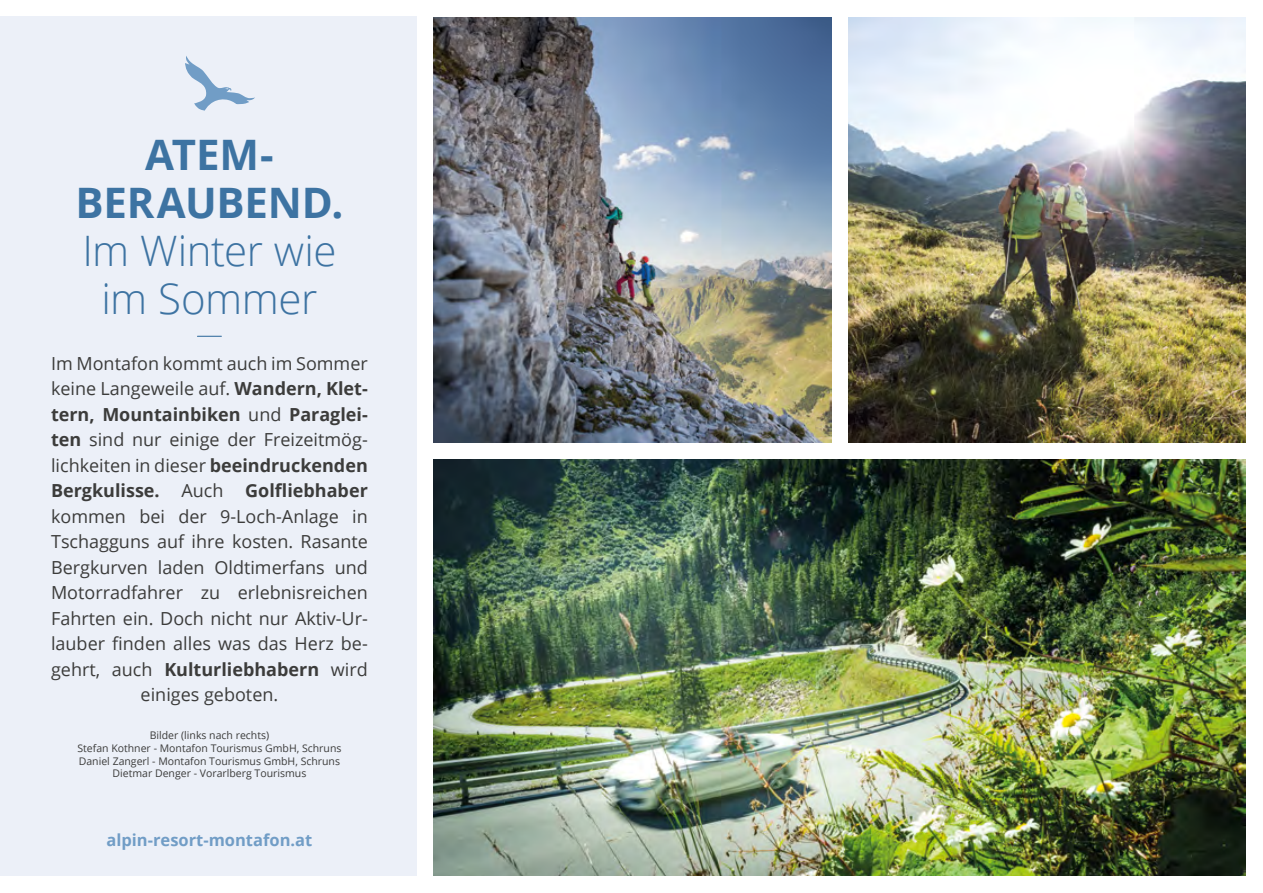
<style>
.page{position:relative;width:1263px;height:893px;background:#fff}
.page>*{position:absolute;margin:0;border:0;box-sizing:border-box;transform-origin:0 0}
.t1{font:300 42px/48px "Open Sans";letter-spacing:-.01em;color:#3d73a2;text-align:center}
.t2{font:700 42px/48px "Open Sans";letter-spacing:-.005em;color:#3d73a2;text-align:center}
.t3{font:18px/25.5px "Open Sans";color:#3c3c3b;text-align:center}
.t4{font:700 16.5px "Open Sans";color:#719dc6}
.t5{font:10.5px/12.6px "Open Sans";color:#3c3c3b;text-align:center}
.s1{font-weight:700}
</style>
<div class="page">
<div style="left:0;top:17px;width:417px;height:859px;background:#ecf0f8"></div>
<svg style="left:197px;top:336px;width:24px;height:1px"></svg>
<img style="left:434px;top:17px;width:397px;height:425px">
<img style="left:434px;top:459px;width:812px;height:417px">
<img style="left:848px;top:17px;width:398px;height:425px">
<svg style="left:185px;top:56px;width:70px;height:55px"></svg>
<h1 class="t2" style="left:75px;top:130px;width:269px">ATEM-<br>BERAUBEND.</h1>
<h1 class="t1" style="left:82px;top:226px;width:256px">Im Winter wie im Sommer</h1>
<p class="t3" style="left:51px;top:350px;width:318px">Im Montafon kommt auch im Sommer keine Langeweile auf. <span class="s1">Wandern, Klet&shy;tern, Mountainbiken</span> und <span class="s1">Paraglei&shy;ten</span> sind nur einige der Freizeitmög&shy;lichkeiten in dieser <span class="s1">beeindruckenden Bergkulisse.</span> Auch <span class="s1">Golfliebhaber </span>kommen bei der 9-Loch-Anlage in Tschagguns auf ihre kosten. Rasante Bergkurven laden Oldtimerfans und Motorradfahrer zu erlebnisreichen Fahrten ein. Doch nicht nur Aktiv-Ur&shy;lauber finden alles was das Herz be&shy;gehrt, auch <span class="s1">Kulturliebhabern</span> wird einiges geboten.</p>
<p class="t5" style="left:77px;top:729px;width:266px">Bilder (links nach rechts)<br>Stefan Kothner - Montafon Tourismus GmbH, Schruns Daniel Zangerl - Montafon Tourismus GmbH, Schruns Dietmar Denger - Vorarlberg Tourismus</p>
<p class="t4" style="left:106px;top:828px;width:207px">alpin-resort-montafon.at</p>
</div>
